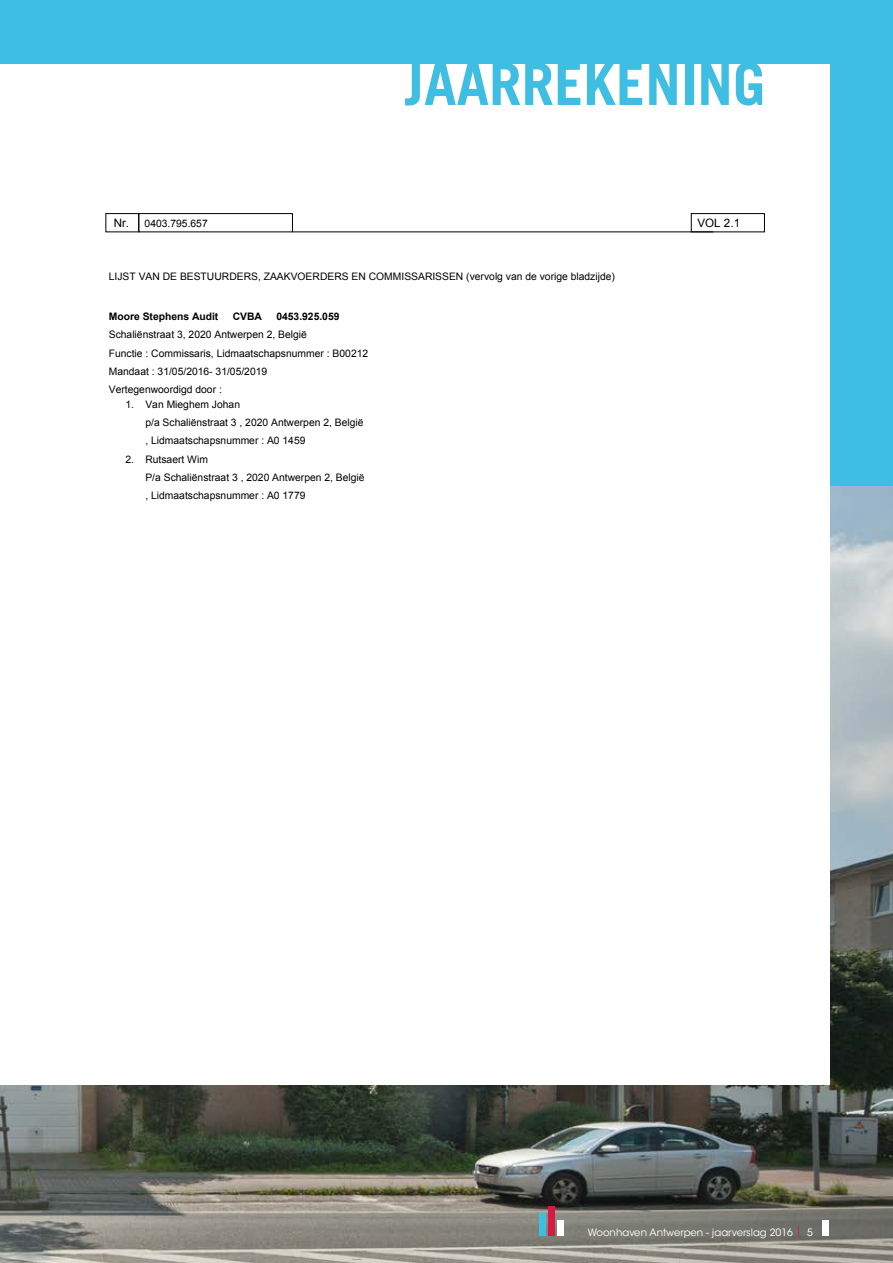
<style>
.page{position:relative;width:893px;height:1263px;background:#fff}
.page>*{position:absolute;margin:0;border:0;box-sizing:border-box;transform-origin:0 0}
.t1{font:700 58.5px "Trade Gothic LT Std";color:#3fbee3}
.t2{font:11.55px "Arial";color:#000}
.t3{font:10.35px/18.3px "Arial";color:#000}
.t4{font:700 10.35px "Arial";color:#000}
.t5{font:10.05px "ITC Avant Garde Std";color:#fff}
.s1{color:#d51a46}
</style>
<div class="page">
<img style="left:0;top:486px;width:893px;height:777px">
<div style="left:0;top:0;width:893px;height:486px;background:#3fbee3"></div>
<div style="left:0;top:64px;width:829px;height:1020px;background:#fff"></div>
<div style="left:822px;top:1219px;width:6px;height:16px;background:#fff"></div>
<div style="left:539px;top:1213px;width:6px;height:22px;background:#3fbee3"></div>
<div style="left:557px;top:1219px;width:6px;height:16px;background:#fff"></div>
<div style="left:548px;top:1205px;width:6px;height:30px;background:#d51a46"></div>
<div style="left:105px;top:213px;width:34px;height:19px;border:1px solid #000"></div>
<div style="left:691px;top:213px;width:74px;height:19px;border:1px solid #000"></div>
<hr style="left:292px;top:231px;width:421px;height:1px;background:#000">
<div style="left:138px;top:213px;width:155px;height:19px;border:1px solid #000"></div>
<h1 class="t1" style="left:404px;top:48px;width:362px">JAARREKENING</h1>
<p class="t2" style="left:114px;top:216px;width:17px">Nr.</p>
<p class="t2" style="left:697px;top:216px;width:44px">VOL 2.1</p>
<p class="t3" style="left:145px;top:214px;width:65px">0403.795.657</p>
<p class="t3" style="left:109px;top:267px;width:508px">LIJST VAN DE BESTUURDERS, ZAAKVOERDERS EN COMMISSARISSEN (vervolg van de vorige bladzijde)</p>
<p class="t4" style="left:109px;top:309px;width:111px">Moore Stephens Audit</p>
<p class="t4" style="left:233px;top:309px;width:31px">CVBA</p>
<p class="t4" style="left:276px;top:309px;width:65px">0453.925.059</p>
<p class="t3" style="left:109px;top:344px;width:261px">Functie : Commissaris, Lidmaatschapsnummer : B00212<br>Mandaat : 31/05/2016- 31/05/2019</p>
<p class="t3" style="left:109px;top:326px;width:200px">Schaliënstraat 3, 2020 Antwerpen 2, België</p>
<p class="t3" style="left:145px;top:382px;width:96px;line-height:14.7px;text-indent:-37px">Vertegenwoordigd door :<br>Van Mieghem Johan</p>
<p class="t3" style="left:145px;top:432px;width:162px">, Lidmaatschapsnummer : A0 1459</p>
<p class="t3" style="left:125px;top:395px;width:10px">1.</p>
<p class="t3" style="left:145px;top:413px;width:220px">p/a Schaliënstraat 3 , 2020 Antwerpen 2, België</p>
<p class="t3" style="left:125px;top:450px;width:10px">2.</p>
<p class="t3" style="left:145px;top:450px;width:64px">Rutsaert Wim</p>
<p class="t3" style="left:145px;top:486px;width:162px">, Lidmaatschapsnummer : A0 1779</p>
<p class="t3" style="left:145px;top:468px;width:221px">P/a Schaliënstraat 3 , 2020 Antwerpen 2, België</p>
<p class="t5" style="left:588px;top:1226px;width:227px">Woonhaven Antwerpen - jaarverslag 2016 <span class="s1">|</span> 5</p>
</div>
